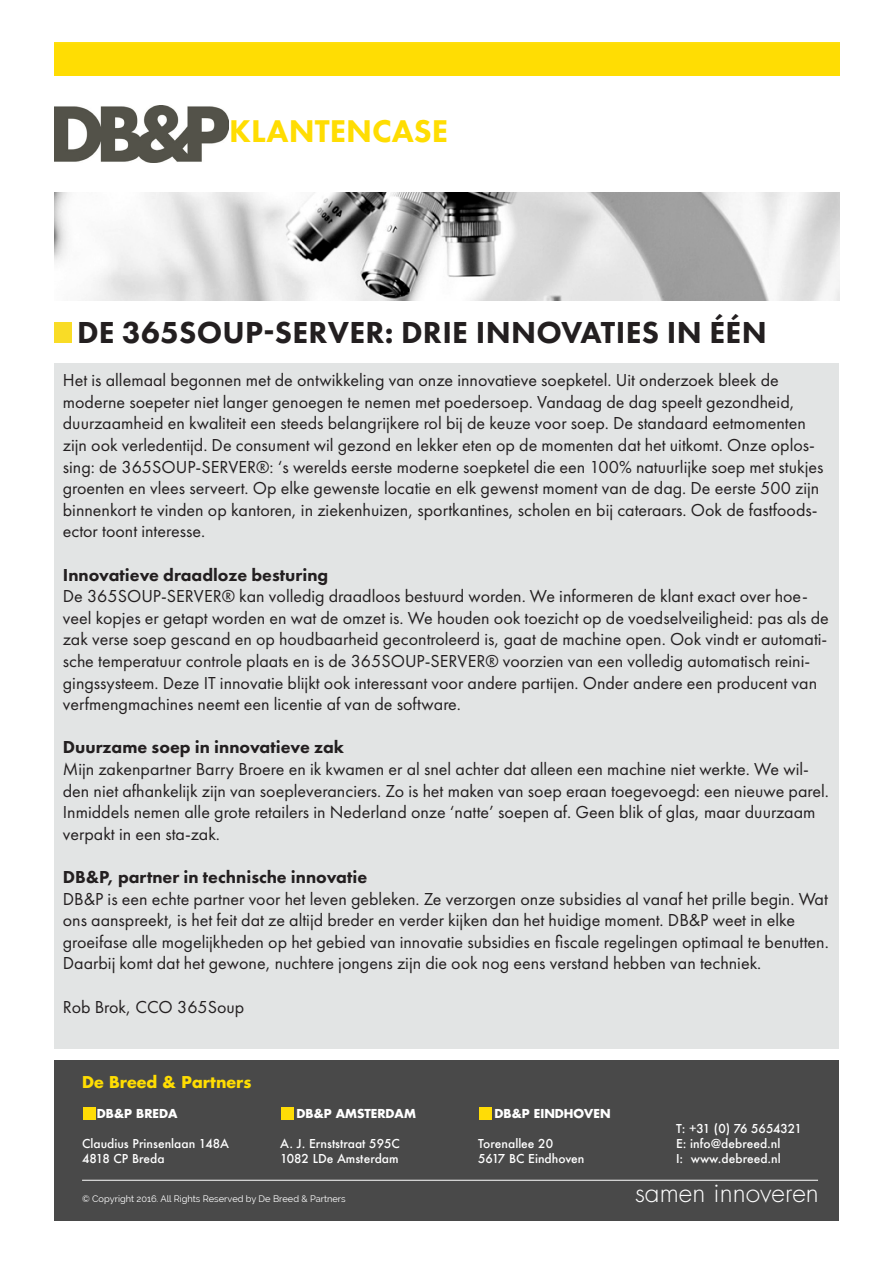
<style>
.page{position:relative;width:893px;height:1263px;background:#fff}
.page>*{position:absolute;margin:0;border:0;box-sizing:border-box;transform-origin:0 0}
.t1{font:800 32.55px "Futura PT";color:#ffdd02}
.t2{font:800 31.5px "Futura PT";letter-spacing:.01em;color:#231f20}
.t3{font:300 26.4px "Futura Std";color:#fff}
.t4{font:18px/21.6px "Futura PT";color:#231f20}
.t5{font:800 18px "Futura PT";color:#231f20}
.t6{font:700 15.9px "Futura Std";color:#ffdd02}
.t7{font:500 12px "Futura";color:#fff}
.t8{font:700 12px "Futura Std";color:#fff}
.t9{font:9.3px "Raleway";color:#fff}
</style>
<div class="page">
<div style="left:54px;top:43px;width:785px;height:33px;background:#ffdd03"></div>
<img style="left:54px;top:193px;width:785px;height:107px">
<div style="left:54px;top:322px;width:17px;height:21px;background:#f9dc26"></div>
<div style="left:54px;top:364px;width:785px;height:685px;background:#e2e4e4"></div>
<img style="left:54px;top:106px;width:175px;height:57px">
<div style="left:54px;top:1060px;width:785px;height:160px;background:#494949"></div>
<hr style="left:82px;top:1180px;width:736px;height:1px;background:#fff">
<div style="left:83px;top:1107px;width:12px;height:12px;background:#ffdc06"></div>
<div style="left:281px;top:1107px;width:13px;height:12px;background:#ffdc06"></div>
<div style="left:479px;top:1107px;width:13px;height:12px;background:#ffdc06"></div>
<p class="t1" style="left:229px;top:111px;width:221px">KLANTENCASE</p>
<p class="t2" style="left:77px;top:313px;width:691px">DE 365SOUP-SERVER: DRIE INNOVATIES IN ÉÉN</p>
<p class="t4" style="left:63px;top:369px;width:762px">Het is allemaal begonnen met de ontwikkeling van onze innovatieve soepketel. Uit onderzoek bleek de moderne soepeter niet langer genoegen te nemen met poedersoep. Vandaag de dag speelt gezondheid, duurzaamheid en kwaliteit een steeds belangrijkere rol bij de keuze voor soep. De standaard eetmomenten zijn ook verledentijd. De consument wil gezond en lekker eten op de momenten dat het uitkomt. Onze oplos&shy;sing: de 365SOUP-SERVER®: ‘s werelds eerste moderne soepketel die een 100% natuurlijke soep met stukjes groenten en vlees serveert. Op elke gewenste locatie en elk gewenst moment van de dag. De eerste 500 zijn binnenkort te vinden op kantoren, in ziekenhuizen, sportkantines, scholen en bij cateraars. Ook de fastfoods&shy;ector toont interesse.</p>
<p class="t5" style="left:63px;top:563px;width:267px">Innovatieve draadloze besturing</p>
<p class="t4" style="left:63px;top:585px;width:768px">De 365SOUP-SERVER® kan volledig draadloos bestuurd worden. We informeren de klant exact over hoe&shy;veel kopjes er getapt worden en wat de omzet is. We houden ook toezicht op de voedselveiligheid: pas als de zak verse soep gescand en op houdbaarheid gecontroleerd is, gaat de machine open. Ook vindt er automati&shy;sche temperatuur controle plaats en is de 365SOUP-SERVER® voorzien van een volledig automatisch reini&shy;gingssysteem. Deze IT innovatie blijkt ook interessant voor andere partijen. Onder andere een producent van verfmengmachines neemt een licentie af van de software.</p>
<p class="t5" style="left:63px;top:736px;width:283px">Duurzame soep in innovatieve zak</p>
<p class="t4" style="left:63px;top:758px;width:768px">Mijn zakenpartner Barry Broere en ik kwamen er al snel achter dat alleen een machine niet werkte. We wil&shy;den niet afhankelijk zijn van soepleveranciers. Zo is het maken van soep eraan toegevoegd: een nieuwe parel.<br>Inmiddels nemen alle grote retailers in Nederland onze ‘natte’ soepen af. Geen blik of glas, maar duurzaam verpakt in een sta-zak.</p>
<p class="t5" style="left:63px;top:866px;width:306px">DB&amp;P, partner in technische innovatie</p>
<p class="t4" style="left:63px;top:888px;width:767px">DB&amp;P is een echte partner voor het leven gebleken. Ze verzorgen onze subsidies al vanaf het prille begin. Wat ons aanspreekt, is het feit dat ze altijd breder en verder kijken dan het huidige moment. DB&amp;P weet in elke groeifase alle mogelijkheden op het gebied van innovatie subsidies en fiscale regelingen optimaal te benutten.<br>Daarbij komt dat het gewone, nuchtere jongens zijn die ook nog eens verstand hebben van techniek.</p>
<p class="t4" style="left:63px;top:996px;width:183px">Rob Brok, CCO 365Soup</p>
<p class="t6" style="left:82px;top:1072px;width:171px">De Breed &amp; Partners</p>
<p class="t8" style="left:97px;top:1106px;width:82px">DB&amp;P BREDA</p>
<p class="t7" style="left:82px;top:1135px;width:149px">Claudius Prinsenlaan 148A</p>
<p class="t7" style="left:82px;top:1150px;width:84px">4818 CP Breda</p>
<p class="t8" style="left:297px;top:1106px;width:121px">DB&amp;P AMSTERDAM</p>
<p class="t7" style="left:280px;top:1135px;width:121px">A. J. Ernststraat 595C</p>
<p class="t7" style="left:280px;top:1150px;width:120px">1082 LDe Amsterdam</p>
<p class="t8" style="left:494px;top:1106px;width:118px">DB&amp;P EINDHOVEN</p>
<p class="t7" style="left:478px;top:1135px;width:77px">Torenallee 20</p>
<p class="t7" style="left:478px;top:1150px;width:108px">5617 BC Eindhoven</p>
<p class="t7" style="left:676px;top:1120px;width:127px">T: +31 (0) 76 5654321</p>
<p class="t7" style="left:676px;top:1135px;width:106px">E: info@debreed.nl</p>
<p class="t7" style="left:676px;top:1150px;width:106px">I: www.debreed.nl</p>
<p class="t9" style="left:82px;top:1193px;width:265px">© Copyright 2016. All Rights Reserved by De Breed &amp; Partners</p>
<p class="t3" style="left:635px;top:1176px;width:185px">samen innoveren</p>
</div>
